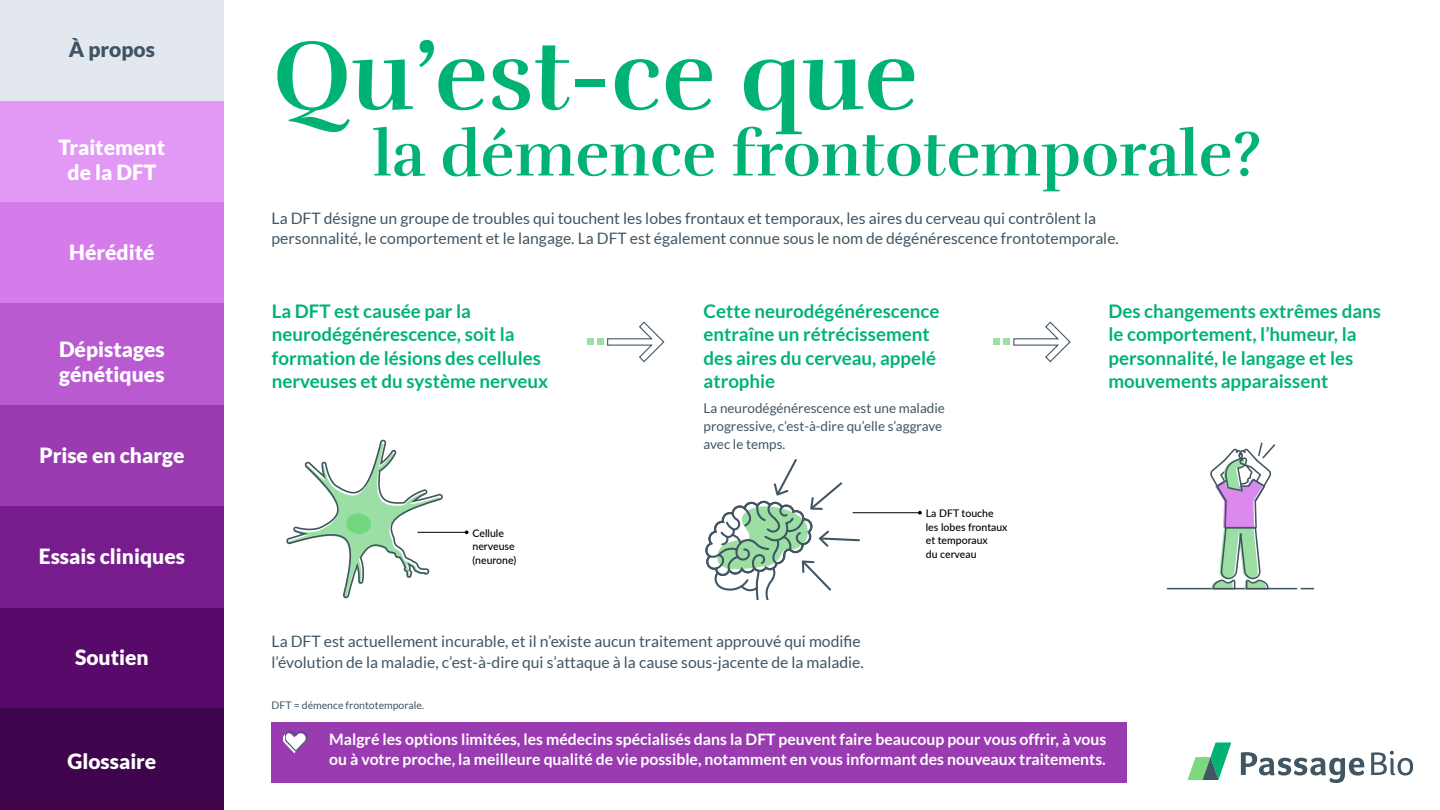
<style>
.page{position:relative;width:1440px;height:810px;background:#fff}
.page>*{position:absolute;margin:0;border:0;box-sizing:border-box;transform-origin:0 0}
.t1{font:700 100.35px "Rufina";color:#00b373}
.t2{font:700 63.45px "Rufina";color:#00b373}
.t3{font:900 21px/25.2px "Lato";color:#fff;text-align:center}
.t4{font:900 21px "Lato";color:#3f5364}
.t5{font:700 18.75px/23.2px "Lato";color:#00b373}
.t6{font:15.75px/20.2px "Lato";color:#415563}
.t7{font:700 15.75px/20.2px "Lato";color:#fff}
.t8{font:13.5px/18px "Lato";color:#415563}
.t9{font:500 10.5px/13.5px "Lato";color:#000}
.t10{font:10.5px "Lato";color:#415563}
</style>
<div class="page">
<svg style="left:1188px;top:742px;width:43px;height:38px"></svg>
<svg style="left:1241px;top:752px;width:123px;height:31px"></svg>
<svg style="left:1371px;top:751px;width:42px;height:25px"></svg>
<div style="left:272px;top:722px;width:855px;height:61px;background:#9b3bb2"></div>
<svg style="left:284px;top:731px;width:24px;height:22px"></svg>
<svg style="left:705px;top:459px;width:156px;height:141px"></svg>
<svg style="left:918px;top:511px;width:4px;height:4px"></svg>
<hr style="left:853px;top:512px;width:67px;height:1px;background:#000">
<svg style="left:286px;top:440px;width:157px;height:158px"></svg>
<svg style="left:465px;top:530px;width:4px;height:4px"></svg>
<hr style="left:417px;top:532px;width:49px;height:1px;background:#000">
<hr style="left:1168px;top:588px;width:128px;height:1px;background:#415563">
<svg style="left:1301px;top:588px;width:12px;height:1px"></svg>
<svg style="left:1208px;top:442px;width:69px;height:148px"></svg>
<div style="left:587px;top:339px;width:7px;height:6px;background:#9cdfa4"></div>
<svg style="left:597px;top:321px;width:68px;height:42px"></svg>
<svg style="left:1013px;top:321px;width:58px;height:42px"></svg>
<div style="left:993px;top:339px;width:7px;height:6px;background:#9cdfa4"></div>
<div style="left:1003px;top:339px;width:7px;height:6px;background:#9cdfa4"></div>
<div style="left:0;top:0;width:224px;height:102px;background:#e2e8ed"></div>
<div style="left:0;top:102px;width:224px;height:101px;background:#e298f5"></div>
<div style="left:0;top:203px;width:224px;height:101px;background:#d57ceb"></div>
<div style="left:0;top:304px;width:224px;height:101px;background:#b95ad1"></div>
<div style="left:0;top:405px;width:224px;height:102px;background:#9b3bb2"></div>
<div style="left:0;top:608px;width:224px;height:101px;background:#580a6b"></div>
<div style="left:0;top:709px;width:224px;height:101px;background:#3e054d"></div>
<div style="left:0;top:507px;width:224px;height:101px;background:#761c8c"></div>
<h3 class="t4" style="left:69px;top:37px;width:88px">À propos</h3>
<h3 class="t3" style="left:59px;top:134px;width:108px">Traitement de la DFT</h3>
<h3 class="t3" style="left:69px;top:239px;width:87px">Hérédité</h3>
<h3 class="t3" style="left:59px;top:336px;width:107px;text-align:left">Dépistages génétiques</h3>
<h3 class="t3" style="left:39px;top:442px;width:147px">Prise en charge</h3>
<h3 class="t3" style="left:39px;top:543px;width:148px">Essais cliniques</h3>
<h3 class="t3" style="left:75px;top:644px;width:75px">Soutien</h3>
<h3 class="t3" style="left:67px;top:748px;width:90px">Glossaire</h3>
<h1 class="t1" style="left:273px;top:14px;width:647px">Qu’est-ce que</h1>
<h2 class="t2" style="left:373px;top:116px;width:890px">la démence frontotemporale?</h2>
<p class="t6" style="left:272px;top:208px;width:849px">La DFT désigne un groupe de troubles qui touchent les lobes frontaux et temporaux, les aires du cerveau qui contrôlent la personnalité, le comportement et le langage. La DFT est également connue sous le nom de dégénérescence frontotemporale.</p>
<p class="t5" style="left:272px;top:300px;width:278px">La DFT est causée par la neurodégénérescence, soit la formation de lésions des cellules nerveuses et du système nerveux</p>
<p class="t9" style="left:473px;top:526px;width:45px">Cellule nerveuse (neurone)</p>
<p class="t5" style="left:704px;top:300px;width:237px">Cette neurodégénérescence entraîne un rétrécissement des aires du cerveau, appelé atrophie</p>
<p class="t5" style="left:1108px;top:300px;width:274px">Des changements extrêmes dans le comportement, l’humeur, la personnalité, le langage et les mouvements apparaissent</p>
<p class="t8" style="left:704px;top:399px;width:243px">La neurodégénérescence est une maladie progressive, c’est-à-dire qu’elle s’aggrave avec le temps.</p>
<p class="t9" style="left:926px;top:506px;width:83px">La DFT touche les lobes frontaux et temporaux<br>du cerveau</p>
<p class="t6" style="left:272px;top:631px;width:594px">La DFT est actuellement incurable, et il n’existe aucun traitement approuvé qui modifie l’évolution de la maladie, c’est-à-dire qui s’attaque à la cause sous-jacente de la maladie.</p>
<p class="t10" style="left:272px;top:699px;width:154px">DFT = démence frontotemporale.</p>
<p class="t7" style="left:329px;top:728px;width:779px">Malgré les options limitées, les médecins spécialisés dans la DFT peuvent faire beaucoup pour vous offrir, à vous ou à votre proche, la meilleure qualité de vie possible, notamment en vous informant des nouveaux traitements.</p>
</div>
